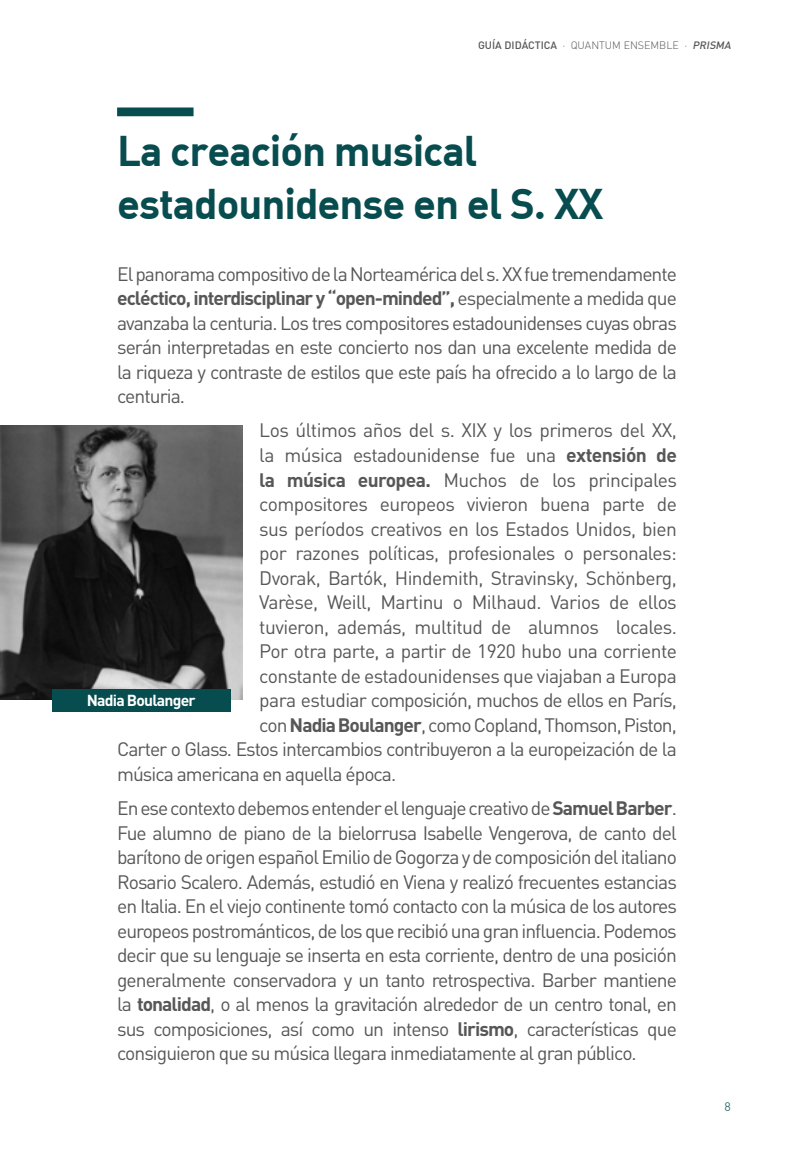
<style>
.page{position:relative;width:794px;height:1166px;background:#fff}
.page>*{position:absolute;margin:0;border:0;box-sizing:border-box;transform-origin:0 0}
.t1{font:700 42px/52.5px "DIN Alternate";letter-spacing:-.025em;color:#074c4e}
.t2{font:19.25px/24.5px "DIN";letter-spacing:-.03em;color:#575757;text-align:justify}
.t3{font:19.25px "DIN";letter-spacing:-.05em;color:#575757}
.t4{font:700 15.75px "DIN";letter-spacing:-.05em;color:#fff}
.t5{font:12.25px "DIN";color:#397071}
.t6{font:300 10.67px "DIN Pro";color:#575756}
.s1{font-weight:500}
.s2{font-weight:500;font-style:italic}
.s3{font-weight:700}
</style>
<div class="page">
<div style="left:117px;top:107px;width:76px;height:9px;background:#074c4e"></div>
<img style="left:0;top:425px;width:242px;height:274px">
<div style="left:52px;top:690px;width:179px;height:22px;background:#074c4e"></div>
<p class="t6" style="left:478px;top:38px;width:257px"><span class="s1">GUÍA DIDÁCTICA</span> · QUANTUM ENSEMBLE · <span class="s2">PRISMA</span></p>
<p class="t1" style="left:117px;top:123px;width:488px">La creación musical estadounidense en el S. XX</p>
<p class="t2" style="left:117px;top:261px;width:561px">El panorama compositivo de la Norteamérica del s. XX fue tremendamente <span class="s3">ecléctico, interdisciplinar y “open-minded”,</span> especialmente a medida que avanzaba la centuria. Los tres compositores estadounidenses cuyas obras serán interpretadas en este concierto nos dan una excelente medida de la riqueza y contraste de estilos que este país ha ofrecido a lo largo de la centuria.</p>
<p class="t2" style="left:259px;top:418px;width:419px">Los últimos años del s. XIX y los primeros del XX,</p>
<p class="t2" style="left:259px;top:442px;width:419px">la música estadounidense fue una <span class="s3">extensión de</span></p>
<p class="t2" style="left:259px;top:467px;width:419px"><span class="s3">la música europea.</span> Muchos de los principales</p>
<p class="t2" style="left:259px;top:491px;width:419px">compositores europeos vivieron buena parte de</p>
<p class="t2" style="left:259px;top:516px;width:419px">sus períodos creativos en los Estados Unidos, bien</p>
<p class="t2" style="left:259px;top:540px;width:419px">por razones políticas, profesionales o personales:</p>
<p class="t2" style="left:259px;top:565px;width:419px">Dvorak, Bartók, Hindemith, Stravinsky, Schönberg,</p>
<p class="t2" style="left:259px;top:589px;width:419px">Varèse, Weill, Martinu o Milhaud. Varios de ellos</p>
<p class="t2" style="left:259px;top:614px;width:419px">tuvieron, además, multitud de alumnos locales.</p>
<p class="t2" style="left:259px;top:638px;width:419px">Por otra parte, a partir de 1920 hubo una corriente</p>
<p class="t2" style="left:259px;top:663px;width:419px">constante de estadounidenses que viajaban a Europa</p>
<p class="t3" style="left:259px;top:688px;width:419px">para estudiar composición, muchos de ellos en París,</p>
<p class="t3" style="left:259px;top:712px;width:419px">con <span class="s3">Nadia Boulanger</span>, como Copland, Thomson, Piston,</p>
<p class="t3" style="left:117px;top:737px;width:561px">Carter o Glass. Estos intercambios contribuyeron a la europeización de la</p>
<p class="t3" style="left:117px;top:761px;width:281px">música americana en aquella época.</p>
<p class="t2" style="left:117px;top:795px;width:561px">En ese contexto debemos entender el lenguaje creativo de <span class="s3">Samuel Barber</span>.<br>Fue alumno de piano de la bielorrusa Isabelle Vengerova, de canto del barítono de origen español Emilio de Gogorza y de composición del italiano Rosario Scalero. Además, estudió en Viena y realizó frecuentes estancias en Italia. En el viejo continente tomó contacto con la música de los autores europeos postrománticos, de los que recibió una gran influencia. Podemos decir que su lenguaje se inserta en esta corriente, dentro de una posición generalmente conservadora y un tanto retrospectiva. Barber mantiene la <span class="s3">tonalidad</span>, o al menos la gravitación alrededor de un centro tonal, en sus composiciones, así como un intenso <span class="s3">lirismo</span>, características que consiguieron que su música llegara inmediatamente al gran público.</p>
<p class="t4" style="left:87px;top:690px;width:110px">Nadia Boulanger</p>
<p class="t5" style="left:724px;top:1099px;width:8px">8</p>
</div>
